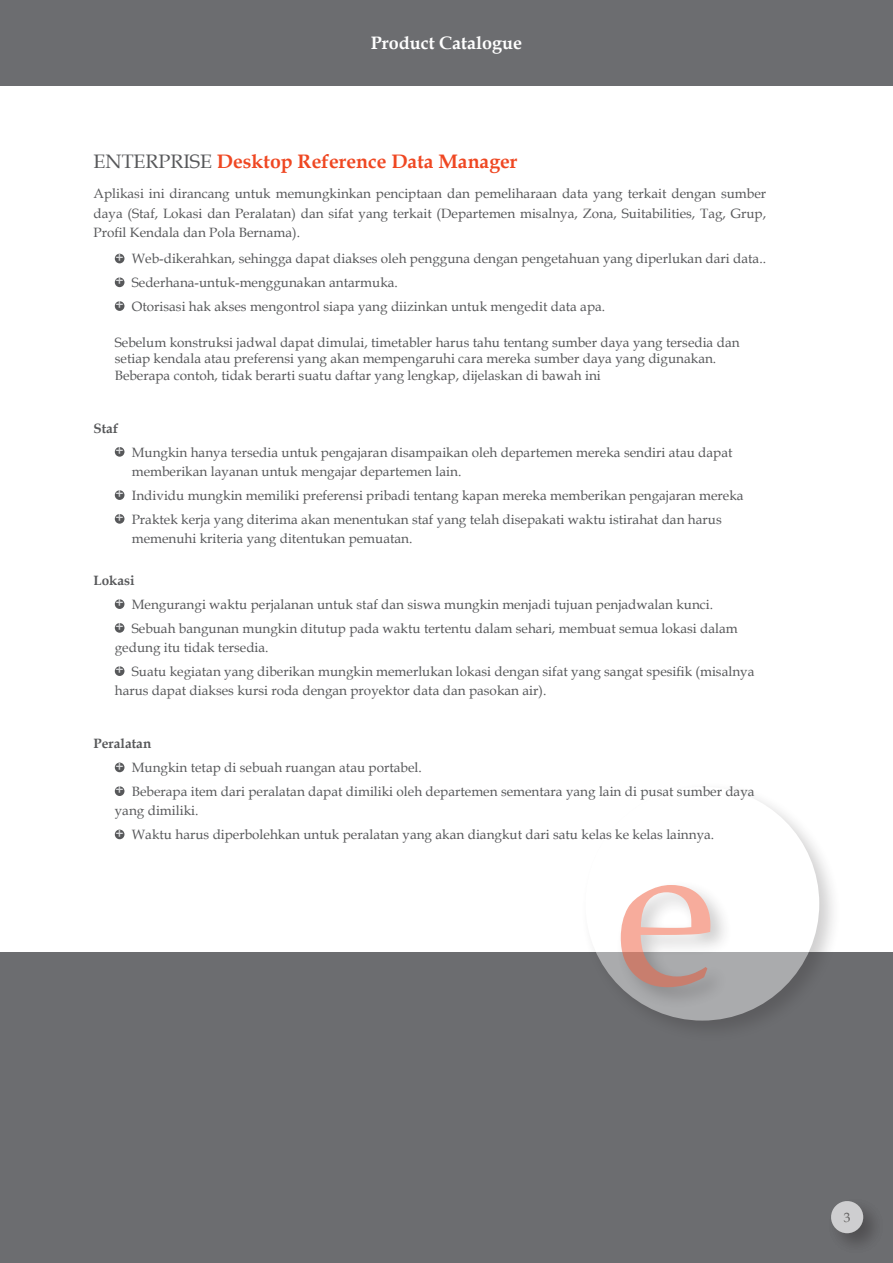
<style>
.page{position:relative;width:893px;height:1263px;background:#fff}
.page>*{position:absolute;margin:0;border:0;box-sizing:border-box;transform-origin:0 0}
.Product_Name{font:700 19.5px "Book Antiqua";color:#ef4722}
.Product_Name-2{font:19.5px "Book Antiqua";color:#57585a}
.t1{font:700 18px "Book Antiqua";color:#fff}
.Bullet_text{font:13.5px/19.5px "Book Antiqua";color:#57585a}
.Bullet_text_LAST{font:13.5px/16.5px "Book Antiqua";color:#57585a}
.Body_text_before_bu{font:13.5px/19.5px "Book Antiqua";color:#57585a;text-align:justify}
.C_head{font:700 13.5px "Book Antiqua";color:#57585a}
.t2{font:13.5px "Book Antiqua";color:#231f20}
.s1{font-weight:700;color:#dcdddf}
</style>
<div class="page">
<div style="left:0;top:952px;width:893px;height:311px;background:#6c6d70"></div>
<div style="left:0;top:0;width:893px;height:85px;background:#6c6d70"></div>
<div style="left:579px;top:780px;width:262px;height:263px;background:#231f20;opacity:.5"></div>
<div style="left:585px;top:787px;width:234px;height:233px;background:#fff;border-radius:50%"></div>
<div style="left:614px;top:879px;width:118px;height:130px;background:#231f20;opacity:.5"></div>
<svg style="left:621px;top:885px;width:89px;height:102px"></svg>
<div style="left:825px;top:1195px;width:59px;height:59px;background:#231f20;opacity:.5"></div>
<div style="left:831px;top:1201px;width:32px;height:32px;background:#ceced0;border-radius:50%"></div>
<div style="left:115px;top:254px;width:9px;height:9px;background:#57585a;border-radius:50%"></div>
<div style="left:115px;top:277px;width:9px;height:10px;background:#57585a;border-radius:50%"></div>
<div style="left:115px;top:301px;width:9px;height:10px;background:#57585a;border-radius:50%"></div>
<div style="left:115px;top:447px;width:9px;height:10px;background:#57585a;border-radius:50%"></div>
<div style="left:115px;top:490px;width:9px;height:10px;background:#57585a;border-radius:50%"></div>
<div style="left:115px;top:514px;width:9px;height:10px;background:#57585a;border-radius:50%"></div>
<div style="left:115px;top:599px;width:9px;height:10px;background:#57585a;border-radius:50%"></div>
<div style="left:115px;top:623px;width:9px;height:10px;background:#57585a;border-radius:50%"></div>
<div style="left:115px;top:666px;width:9px;height:10px;background:#57585a;border-radius:50%"></div>
<div style="left:115px;top:762px;width:9px;height:10px;background:#57585a;border-radius:50%"></div>
<div style="left:115px;top:786px;width:9px;height:10px;background:#57585a;border-radius:50%"></div>
<div style="left:115px;top:829px;width:9px;height:10px;background:#57585a;border-radius:50%"></div>
<h2 class="t1" style="left:371px;top:31px;width:153px">Product Catalogue</h2>
<p class="Product_Name-2" style="left:94px;top:148px;width:100px">enterprise</p>
<p class="Product_Name" style="left:217px;top:148px;width:302px">Desktop Reference Data Manager</p>
<p class="Body_text_before_bu" style="left:94px;top:184px;width:674px">Aplikasi ini dirancang untuk memungkinkan penciptaan dan pemeliharaan data yang terkait dengan sumber daya (Staf, Lokasi dan Peralatan) dan sifat yang terkait (Departemen misalnya, Zona, Suitabilities, Tag, Grup, Profil Kendala dan Pola Bernama).</p>
<p class="Bullet_text" style="left:115px;top:249px;width:652px"><span class="s1">+</span> Web-dikerahkan, sehingga dapat diakses oleh pengguna dengan pengetahuan yang diperlukan dari data..</p>
<p class="Bullet_text" style="left:115px;top:272px;width:284px"><span class="s1">+</span> Sederhana-untuk-menggunakan antarmuka.</p>
<p class="Bullet_text_LAST" style="left:115px;top:298px;width:491px"><span class="s1">+</span> Otorisasi hak akses mengontrol siapa yang diizinkan untuk mengedit data apa.</p>
<p class="Bullet_text_LAST" style="left:115px;top:334px;width:626px">Sebelum konstruksi jadwal dapat dimulai, timetabler harus tahu tentang sumber daya yang tersedia dan setiap kendala atau preferensi yang akan mempengaruhi cara mereka sumber daya yang digunakan.<br>Beberapa contoh, tidak berarti suatu daftar yang lengkap, dijelaskan di bawah ini</p>
<p class="C_head" style="left:94px;top:419px;width:26px">Staf</p>
<p class="Bullet_text" style="left:132px;top:442px;width:602px;text-indent:-16px"><span class="s1">+</span> Mungkin hanya tersedia untuk pengajaran disampaikan oleh departemen mereka sendiri atau dapat memberikan layanan untuk mengajar departemen lain.</p>
<p class="Bullet_text" style="left:115px;top:485px;width:630px"><span class="s1">+</span> Individu mungkin memiliki preferensi pribadi tentang kapan mereka memberikan pengajaran mereka</p>
<p class="Bullet_text_LAST" style="left:132px;top:509px;width:591px;line-height:19.5px;text-indent:-16px"><span class="s1">+</span> Praktek kerja yang diterima akan menentukan staf yang telah disepakati waktu istirahat dan harus memenuhi kriteria yang ditentukan pemuatan.</p>
<p class="C_head" style="left:94px;top:571px;width:43px">Lokasi</p>
<p class="Bullet_text" style="left:115px;top:594px;width:599px"><span class="s1">+</span> Mengurangi waktu perjalanan untuk staf dan siswa mungkin menjadi tujuan penjadwalan kunci.</p>
<p class="Bullet_text" style="left:115px;top:618px;width:624px"><span class="s1">+</span> Sebuah bangunan mungkin ditutup pada waktu tertentu dalam sehari, membuat semua lokasi dalam gedung itu tidak tersedia.</p>
<p class="Bullet_text_LAST" style="left:115px;top:661px;width:641px;line-height:19.5px"><span class="s1">+</span> Suatu kegiatan yang diberikan mungkin memerlukan lokasi dengan sifat yang sangat spesifik (misalnya harus dapat diakses kursi roda dengan proyektor data dan pasokan air).</p>
<p class="C_head" style="left:94px;top:734px;width:59px">Peralatan</p>
<p class="Bullet_text" style="left:115px;top:757px;width:308px"><span class="s1">+</span> Mungkin tetap di sebuah ruangan atau portabel.</p>
<p class="Bullet_text" style="left:115px;top:781px;width:641px"><span class="s1">+</span> Beberapa item dari peralatan dapat dimiliki oleh departemen sementara yang lain di pusat sumber daya yang dimiliki.</p>
<p class="Bullet_text" style="left:115px;top:824px;width:600px"><span class="s1">+</span> Waktu harus diperbolehkan untuk peralatan yang akan diangkut dari satu kelas ke kelas lainnya.</p>
<p class="t2" style="left:844px;top:1208px;width:8px">3</p>
</div>
